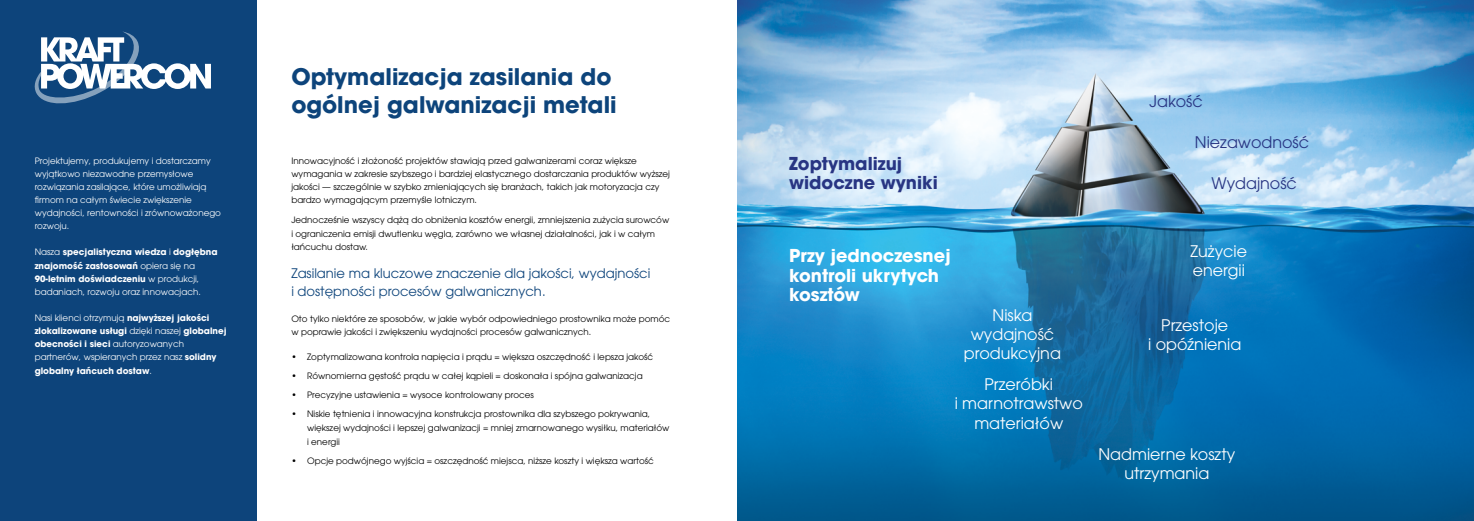
<style>
.page{position:relative;width:1474px;height:521px;background:#fff}
.page>*{position:absolute;margin:0;border:0;box-sizing:border-box;transform-origin:0 0}
.t1{font:700 22.75px/27.3px "ITC Avant Garde Pro";color:#0d447b}
.t2{font:700 17.68px/19.2px "ITC Avant Garde Pro";color:#fff}
.t3{font:700 17.68px/19.2px "ITC Avant Garde Pro";color:#283583}
.t4{font:15.92px/19.2px "ITC Avant Garde Pro";color:#fff;text-align:center}
.t5{font:15.92px "ITC Avant Garde Pro";color:#283583}
.t6{font:13.12px/17.5px "ITC Avant Garde Pro";color:#0d447b}
.t7{font:8.75px/13.1px "ITC Avant Garde Pro";color:#000}
.t8{font:700 8.75px/13.1px "ITC Avant Garde Pro";color:#fff}
.t9{font:8.75px/13.1px "ITC Avant Garde Pro";color:#fff}
.s1{font-weight:400}
</style>
<div class="page">
<img style="left:737px;top:0;width:736px;height:521px">
<div style="left:0;top:0;width:256px;height:521px;background:#0d447b"></div>
<svg style="left:35px;top:32px;width:176px;height:71px"></svg>
<p class="t9" style="left:35px;top:154px;width:188px">Projektujemy, produkujemy i dostarczamy wyjątkowo niezawodne przemysłowe rozwiązania zasilające, które umożliwiają firmom na całym świecie zwiększenie wydajności, rentowności i zrównoważonego rozwoju.</p>
<p class="t8" style="left:35px;top:245px;width:184px"><span class="s1">Nasza</span> specjalistyczna wiedza <span class="s1">i</span> dogłębna znajomość zastosowań <span class="s1">opiera się na </span>90-letnim doświadczeniu <span class="s1">w produkcji, badaniach, rozwoju oraz innowacjach.</span></p>
<p class="t8" style="left:35px;top:311px;width:193px"><span class="s1">Nasi klienci otrzymują</span> najwyższej jakości zlokalizowane usługi <span class="s1">dzięki naszej</span> globalnej obecności i sieci <span class="s1">autoryzowanych partnerów, wspieranych przez nasz</span> solidny globalny łańcuch dostaw<span class="s1">.</span></p>
<h1 class="t1" style="left:291px;top:63px;width:327px">Optymalizacja zasilania do ogólnej galwanizacji metali</h1>
<p class="t7" style="left:291px;top:154px;width:380px">Innowacyjność i złożoność projektów stawiają przed galwanizerami coraz większe wymagania w zakresie szybszego i bardziej elastycznego dostarczania produktów wyższej jakości — szczególnie w szybko zmieniających się branżach, takich jak motoryzacja czy bardzo wymagającym przemyśle lotniczym.</p>
<p class="t7" style="left:291px;top:214px;width:379px">Jednocześnie wszyscy dążą do obniżenia kosztów energii, zmniejszenia zużycia surowców i ograniczenia emisji dwutlenku węgla, zarówno we własnej działalności, jak i w całym łańcuchu dostaw.</p>
<h3 class="t6" style="left:291px;top:264px;width:360px">Zasilanie ma kluczowe znaczenie dla jakości, wydajności i dostępności procesów galwanicznych.</h3>
<p class="t7" style="left:291px;top:312px;width:380px">Oto tylko niektóre ze sposobów, w jakie wybór odpowiedniego prostownika może pomóc w poprawie jakości i zwiększeniu wydajności procesów galwanicznych.</p>
<p class="t7" style="left:291px;top:350px;width:363px">• Zoptymalizowana kontrola napięcia i prądu = większa oszczędność i lepsza jakość</p>
<p class="t7" style="left:291px;top:369px;width:353px">• Równomierna gęstość prądu w całej kąpieli = doskonała i spójna galwanizacja</p>
<p class="t7" style="left:291px;top:388px;width:244px">• Precyzyjne ustawienia = wysoce kontrolowany proces</p>
<p class="t7" style="left:307px;top:407px;width:364px;line-height:14px;text-indent:-16px">• Niskie tętnienia i innowacyjna konstrukcja prostownika dla szybszego pokrywania, większej wydajności i lepszej galwanizacji = mniej zmarnowanego wysiłku, materiałów i energii</p>
<p class="t7" style="left:291px;top:454px;width:364px">• Opcje podwójnego wyjścia = oszczędność miejsca, niższe koszty i większa wartość</p>
<h2 class="t3" style="left:789px;top:154px;width:150px">Zoptymalizuj widoczne wyniki</h2>
<h3 class="t5" style="left:1149px;top:91px;width:55px">Jakość</h3>
<h3 class="t5" style="left:1194px;top:132px;width:116px">Niezawodność</h3>
<h3 class="t5" style="left:1211px;top:173px;width:87px">Wydajność</h3>
<h2 class="t2" style="left:789px;top:246px;width:163px">Przy jednoczesnej kontroli ukrytych kosztów</h2>
<h3 class="t4" style="left:964px;top:305px;width:98px">Niska wydajność produkcyjna</h3>
<h3 class="t4" style="left:954px;top:374px;width:130px">Przeróbki<br>i marnotrawstwo materiałów</h3>
<h3 class="t4" style="left:1190px;top:241px;width:58px;text-align:left">Zużycie energii</h3>
<h3 class="t4" style="left:1148px;top:315px;width:95px">Przestoje<br>i opóźnienia</h3>
<h3 class="t4" style="left:1098px;top:444px;width:138px">Nadmierne koszty utrzymania</h3>
</div>
